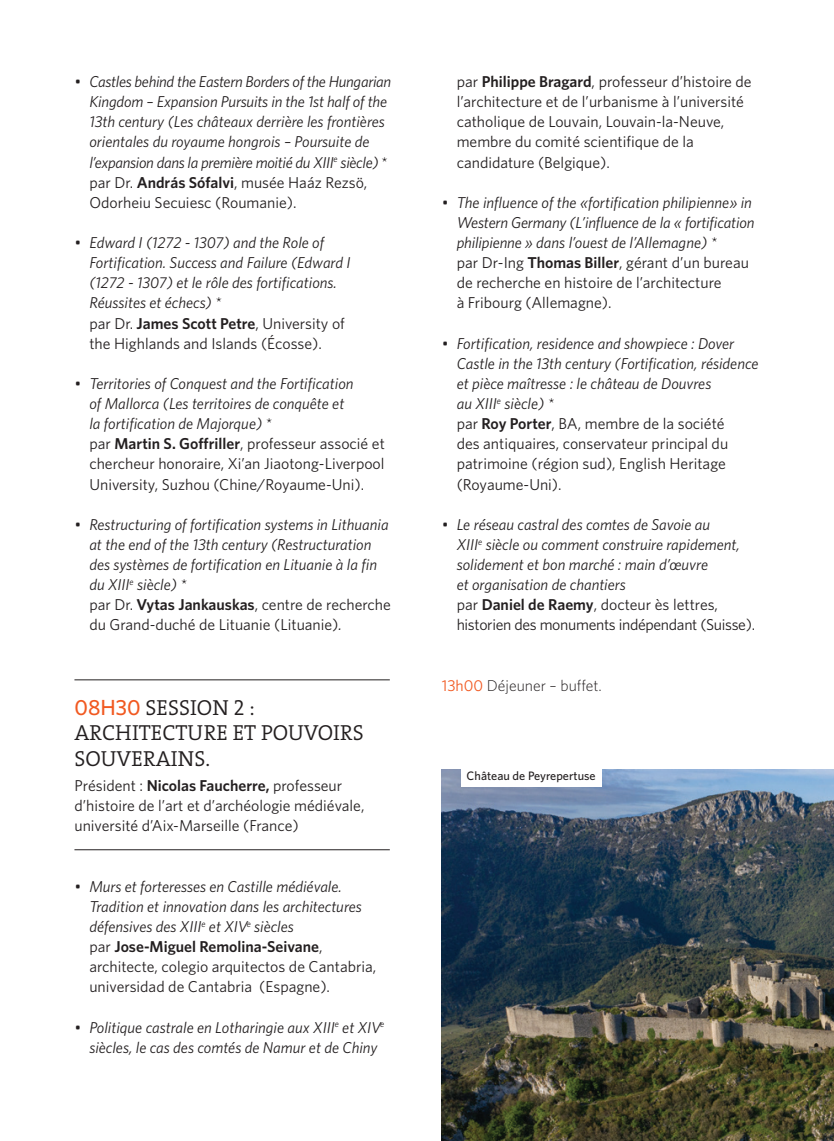
<style>
.page{position:relative;width:834px;height:1141px;background:#fff}
.page>*{position:absolute;margin:0;border:0;box-sizing:border-box;transform-origin:0 0}
.t1{font:21.88px/25.4px "The Serif Semi Light Caps";color:#231f20}
.t2{font:italic 15.75px/20.1px "Whitney HTF";color:#231f20}
.t3{font:15.75px/20.1px "Whitney HTF";color:#231f20}
.t4{font:300 15.75px "Whitney HTF";color:#231f20}
.t5{font:500 12.25px "Whitney HTF";color:#231f20}
.s1{font-style:normal}
.s2{font-weight:600;font-style:normal}
.s3{font-family:"Whitney HTF";font-weight:500;color:#f15921}
.s4{font-weight:600}
.s5{font-weight:400;color:#f15921}
</style>
<div class="page">
<img style="left:441px;top:769px;width:392px;height:372px">
<hr style="left:74px;top:849px;width:316px;height:1px;background:#231f20">
<hr style="left:74px;top:680px;width:316px;height:1px;background:#231f20">
<div style="left:461px;top:765px;width:141px;height:22px;background:#fff"></div>
<p class="t2" style="left:89px;top:71px;width:303px;text-indent:-15px">• Castles behind the Eastern Borders of the Hungarian Kingdom – Expansion Pursuits in the 1st half of the 13th century (Les châteaux derrière les frontières orientales du royaume hongrois – Poursuite de l’expansion dans la première moitié du XIII<sup>e</sup> siècle) <span class="s1">* par Dr.</span> <span class="s2">András Sófalvi</span><span class="s1">, musée Haáz Rezsö, Odorheiu Secuiesc (Roumanie).</span></p>
<p class="t2" style="left:89px;top:232px;width:262px;text-indent:-15px">• Edward I (1272 - 1307) and the Role of Fortification. Success and Failure (Edward I (1272 - 1307) et le rôle des fortifications.<br>Réussites et échecs) *<br><span class="s1">par Dr.</span> <span class="s2">James Scott Petre</span><span class="s1">, University of the Highlands and Islands (Écosse).</span></p>
<p class="t2" style="left:89px;top:373px;width:297px;text-indent:-15px">• Territories of Conquest and the Fortification<br>of Mallorca (Les territoires de conquête et<br>la fortification de Majorque) *<br><span class="s1">par</span> <span class="s2">Martin S. Goffriller</span><span class="s1">, professeur associé et chercheur honoraire, Xi’an Jiaotong-Liverpool University, Suzhou (Chine/Royaume-Uni).</span></p>
<p class="t2" style="left:89px;top:514px;width:303px;text-indent:-15px">• Restructuring of fortification systems in Lithuania at the end of the 13th century (Restructuration des systèmes de fortification en Lituanie à la fin du XIII<sup>e</sup> siècle) *<br><span class="s1">par Dr.</span> <span class="s2">Vytas Jankauskas</span><span class="s1">, centre de recherche du Grand-duché de Lituanie (Lituanie)</span>.</p>
<h1 class="t1" style="left:74px;top:695px;width:291px"><span class="s3">08H30</span> SESSION 2 :<br>ARCHITECTURE ET POUVOIRS<br>SOUVERAINS.</h1>
<p class="t3" style="left:74px;top:775px;width:291px">Président : <span class="s4">Nicolas Faucherre,</span> professeur d’histoire de l’art et d’archéologie médiévale, université d’Aix-Marseille (France)</p>
<p class="t2" style="left:89px;top:876px;width:288px;text-indent:-15px">• Murs et forteresses en Castille médiévale.<br>Tradition et innovation dans les architectures défensives des XIII<sup>e</sup> et XIV<sup>e</sup> siècles<br><span class="s1">par</span> <span class="s2">Jose-Miguel Remolina-Seivane</span><span class="s1">, architecte, colegio arquitectos de Cantabria, universidad de Cantabria (Espagne).</span></p>
<p class="t2" style="left:74px;top:1017px;width:311px;text-align:center">• Politique castrale en Lotharingie aux XIII<sup>e</sup> et XIV<sup>e </sup>siècles, le cas des comtés de Namur et de Chiny</p>
<p class="t3" style="left:456px;top:71px;width:296px">par <span class="s4">Philippe Bragard</span>, professeur d’histoire de l’architecture et de l’urbanisme à l’université catholique de Louvain, Louvain-la-Neuve, membre du comité scientifique de la candidature (Belgique).</p>
<p class="t2" style="left:456px;top:192px;width:299px;text-indent:-15px">• The influence of the «fortification philipienne» in Western Germany (L’influence de la « fortification philipienne » dans l’ouest de l’Allemagne) *<br><span class="s1">par Dr-Ing</span> <span class="s2">Thomas Biller</span><span class="s1">, gérant d’un bureau de recherche en histoire de l’architecture<br>à Fribourg (Allemagne).</span></p>
<p class="t2" style="left:456px;top:333px;width:303px;text-indent:-15px">• Fortification, residence and showpiece : Dover Castle in the 13th century (Fortification, résidence et pièce maîtresse : le château de Douvres<br>au XIII<sup>e</sup> siècle) *<br><span class="s1">par</span> <span class="s2">Roy Porter</span><span class="s1">, BA, membre de la société<br>des antiquaires, conservateur principal du patrimoine (région sud), English Heritage (Royaume-Uni).</span></p>
<p class="t2" style="left:456px;top:514px;width:300px;text-indent:-15px">• Le réseau castral des comtes de Savoie au<br>XIII<sup>e</sup> siècle ou comment construire rapidement, solidement et bon marché : main d’œuvre<br>et organisation de chantiers<br><span class="s1">par</span> <span class="s2">Daniel de Raemy</span><span class="s1">, docteur ès lettres, historien des monuments indépendant (Suisse).</span></p>
<p class="t4" style="left:441px;top:676px;width:162px"><span class="s5">13h00</span> Déjeuner – buffet.</p>
<p class="t5" style="left:466px;top:768px;width:130px">Château de Peyrepertuse</p>
</div>
